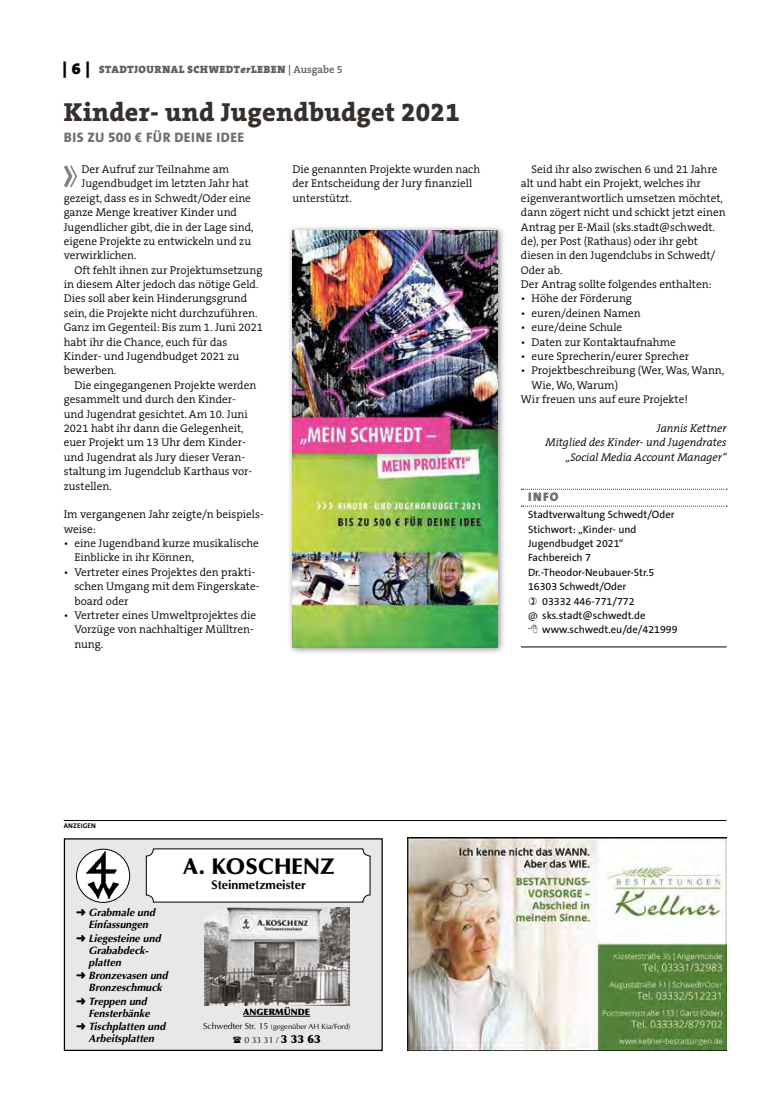
<style>
.page{position:relative;width:762px;height:1117px;background:#fff}
.page>*{position:absolute;margin:0;border:0;box-sizing:border-box;transform-origin:0 0}
.t1{font:800 26.25px "The Serif B W8";letter-spacing:.01em;color:#36302d}
.t2{font:900 22.5px "Optima";color:#000}
.t3{font:800 13.75px "The Sans B W8";letter-spacing:.035em;color:#716c69}
.t4{font:700 12.5px "Optima";color:#000}
.t5{font:900 12.5px "The Sans B W9";color:#716c69}
.t6{font:300 11.25px/14.4px "The Serif B W4";color:#000}
.t7{font:italic 300 11.25px/14.4px "The Serif B W4";color:#000;text-align:right}
.t8{font:10.62px "The Sans B W5 Plain";color:#000}
.t9{font:italic 700 10.62px/11.9px "Optima";color:#000;text-align:center}
.t10{font:900 10.62px "The Serif B W9";letter-spacing:.045em;color:#615c58}
.t11{font:8.75px "Optima";color:#000}
.t12{font:900 8.75px "Optima";color:#000}
.t13{font:7.5px "Optima";color:#000}
.t14{font:700 6.88px "The Sans B W7";letter-spacing:.025em;color:#000}
.s1{font-size:16.25px;color:#000}
.s2{font-style:italic}
.s3{font-family:"The Serif B W6";font-weight:600}
.s4{font-family:"Meta Normal"}
.s5{font-size:8.75px}
.s6{font-weight:900;font-size:11.25px}
</style>
<div class="page">
<svg style="left:521px;top:488px;width:206px;height:1px"></svg>
<svg style="left:521px;top:505px;width:206px;height:1px"></svg>
<hr style="left:521px;top:646px;width:205px;height:1px;background:#000">
<svg style="left:64px;top:165px;width:13px;height:23px"></svg>
<div style="left:286px;top:224px;width:220px;height:431px;background:#000;opacity:.45"></div>
<img style="left:292px;top:230px;width:206px;height:417px">
<hr style="left:64px;top:820px;width:662px;height:1px;background:#000">
<div style="left:64px;top:838px;width:318px;height:212px;background:#e9e8e8"></div>
<div style="left:64px;top:838px;width:319px;height:212px;border:1px solid #000"></div>
<svg style="left:76px;top:849px;width:54px;height:53px"></svg>
<img style="left:86px;top:850px;width:34px;height:49px">
<div style="left:76px;top:848px;width:54px;height:54px;border:1px solid #000;border-radius:50%"></div>
<div style="left:146px;top:848px;width:224px;height:53px;background:#fff;border-radius:7px"></div>
<div style="left:146px;top:848px;width:224px;height:54px;border:1px solid #000;border-radius:7px"></div>
<hr style="left:243px;top:1015px;width:67px;height:1px;background:#000">
<img style="left:204px;top:907px;width:145px;height:98px">
<img style="left:407px;top:837px;width:319px;height:213px">
<p class="t10" style="left:63px;top:63px;width:282px"><span class="s1">| 6 |</span> STADTJOURNAL SCHWEDT<span class="s2">er</span>LEBEN <span class="s3">| Ausgabe 5</span></p>
<h1 class="t1" style="left:64px;top:94px;width:397px">Kinder- und Jugendbudget 2021</h1>
<p class="t3" style="left:64px;top:128px;width:182px">BIS ZU 500 € FÜR DEINE IDEE</p>
<p class="t6" style="left:82px;top:162px;width:149px">Der Aufruf zur Teilnahme am</p>
<p class="t6" style="left:82px;top:176px;width:169px">Jugend budget im letzten Jahr hat</p>
<p class="t6" style="left:64px;top:191px;width:189px">gezeigt, dass es in Schwedt/Oder eine</p>
<p class="t6" style="left:64px;top:205px;width:175px">ganze Menge kreativer Kinder und</p>
<p class="t6" style="left:64px;top:219px;width:191px">Jugendlicher gibt, die in der Lage sind,</p>
<p class="t6" style="left:64px;top:234px;width:189px">eigene Projekte zu entwickeln und zu</p>
<p class="t6" style="left:64px;top:248px;width:74px">verwirklichen.</p>
<p class="t6" style="left:74px;top:263px;width:189px">Oft fehlt ihnen zur Projektumsetzung</p>
<p class="t6" style="left:64px;top:277px;width:196px">in diesem Alter jedoch das nötige Geld.</p>
<p class="t6" style="left:64px;top:291px;width:185px">Dies soll aber kein Hinderungsgrund</p>
<p class="t6" style="left:64px;top:306px;width:195px">sein, die Projekte nicht durchzuführen.</p>
<p class="t6" style="left:64px;top:320px;width:201px">Ganz im Gegenteil: Bis zum 1. Juni 2021</p>
<p class="t6" style="left:64px;top:334px;width:165px">habt ihr die Chance, euch für das</p>
<p class="t6" style="left:64px;top:349px;width:177px">Kinder- und Jugendbudget 2021 zu</p>
<p class="t6" style="left:64px;top:363px;width:54px">bewerben.</p>
<p class="t6" style="left:74px;top:378px;width:183px">Die eingegangenen Projekte werden</p>
<p class="t6" style="left:64px;top:392px;width:174px">gesammelt und durch den Kinder-</p>
<p class="t6" style="left:64px;top:406px;width:185px">und Jugendrat gesichtet. Am 10. Juni</p>
<p class="t6" style="left:64px;top:421px;width:181px">2021 habt ihr dann die Gelegenheit,</p>
<p class="t6" style="left:64px;top:435px;width:183px">euer Projekt um 13 Uhr dem Kinder-</p>
<p class="t6" style="left:64px;top:449px;width:183px">und Jugendrat als Jury dieser Veran-</p>
<p class="t6" style="left:64px;top:464px;width:190px">staltung im Jugendclub Karthaus vor-</p>
<p class="t6" style="left:64px;top:478px;width:50px">zustellen.</p>
<p class="t6" style="left:64px;top:507px;width:201px">Im vergangenen Jahr zeigte/n beispiels&shy;weise:</p>
<p class="t6" style="left:74px;top:536px;width:186px;text-indent:-11px">• eine Jugendband kurze musikalische<br>Einblicke in ihr Können,</p>
<p class="t6" style="left:74px;top:564px;width:187px;text-indent:-11px">• Vertreter eines Projektes den prakti&shy;schen Umgang mit dem Fingerskate&shy;board oder</p>
<p class="t6" style="left:74px;top:608px;width:183px;text-indent:-11px">• Vertreter eines Umweltprojektes die<br>Vorzüge von nachhaltiger Mülltren&shy;nung.</p>
<p class="t6" style="left:292px;top:162px;width:189px">Die genannten Projekte wurden nach der Entscheidung der Jury finanziell unterstützt.</p>
<p class="t6" style="left:521px;top:162px;width:206px;text-indent:11px">Seid ihr also zwischen 6 und 21 Jahre alt und habt ein Projekt, welches ihr eigenverantwortlich umsetzen möchtet, dann zögert nicht und schickt jetzt einen Antrag per E-Mail (sks.stadt@schwedt. de), per Post (Rathaus) oder ihr gebt diesen in den Jugendclubs in Schwedt/ Oder ab.<br>Der Antrag sollte folgendes enthalten:</p>
<p class="t6" style="left:521px;top:291px;width:113px">• Höhe der Förderung</p>
<p class="t6" style="left:521px;top:306px;width:121px">• euren/deinen Namen</p>
<p class="t6" style="left:521px;top:320px;width:103px">• eure/deine Schule</p>
<p class="t6" style="left:521px;top:334px;width:156px">• Daten zur Kontaktaufnahme</p>
<p class="t6" style="left:521px;top:349px;width:170px">• eure Sprecherin/eurer Sprecher</p>
<p class="t6" style="left:521px;top:363px;width:205px">• Projektbeschreibung (Wer, Was, Wann,</p>
<p class="t6" style="left:531px;top:378px;width:88px">Wie, Wo, Warum)</p>
<p class="t6" style="left:521px;top:392px;width:169px">Wir freuen uns auf eure Projekte!</p>
<p class="t7" style="left:545px;top:421px;width:183px">Jannis Kettner<br>Mitglied des Kinder- und Jugendrates „Social Media Account Manager“</p>
<p class="t5" style="left:528px;top:489px;width:32px">INFO</p>
<p class="t8" style="left:528px;top:507px;width:148px">Stadtverwaltung Schwedt/Oder</p>
<p class="t8" style="left:528px;top:522px;width:110px">Stichwort: „Kinder- und</p>
<p class="t8" style="left:528px;top:536px;width:97px">Jugendbudget 2021“</p>
<p class="t8" style="left:528px;top:551px;width:64px">Fachbereich 7</p>
<p class="t8" style="left:528px;top:565px;width:128px">Dr.-Theodor-Neubauer-Str.5</p>
<p class="t8" style="left:528px;top:579px;width:100px">16303 Schwedt/Oder</p>
<p class="t8" style="left:542px;top:594px;width:94px">03332 446-771/772</p>
<p class="t8" style="left:528px;top:608px;width:119px"><span class="s4">@</span> sks.stadt@schwedt.de</p>
<p class="t8" style="left:542px;top:622px;width:137px">www.schwedt.eu/de/421999</p>
<p class="t14" style="left:64px;top:821px;width:34px">ANZEIGEN</p>
<p class="t9" style="left:76px;top:906px;width:80px">➜ Grabmale und<br>Einfassungen</p>
<p class="t9" style="left:89px;top:932px;width:74px;text-align:left;text-indent:-12px">➜ Liegesteine und<br>Grababdeck&shy;platten</p>
<p class="t9" style="left:89px;top:969px;width:81px;text-align:left;text-indent:-12px">➜ Bronzevasen und<br>Bronzeschmuck</p>
<p class="t9" style="left:76px;top:995px;width:75px;text-align:right">➜ Treppen und<br>Fensterbänke</p>
<p class="t9" style="left:76px;top:1020px;width:91px">➜ Tischplatten und<br>Arbeitsplatten</p>
<h2 class="t2" style="left:183px;top:853px;width:152px">A. KOSCHENZ</h2>
<p class="t4" style="left:211px;top:877px;width:96px">Steinmetzmeister</p>
<p class="t12" style="left:243px;top:1006px;width:69px">ANGERMÜNDE</p>
<p class="t13" style="left:203px;top:1022px;width:149px"><span class="s5">Schwedter Str. 15</span> (gegenüber AH Kia/Ford)</p>
<p class="t11" style="left:244px;top:1034px;width:78px">0 33 31 / <span class="s6">3 33 63</span></p>
</div>
